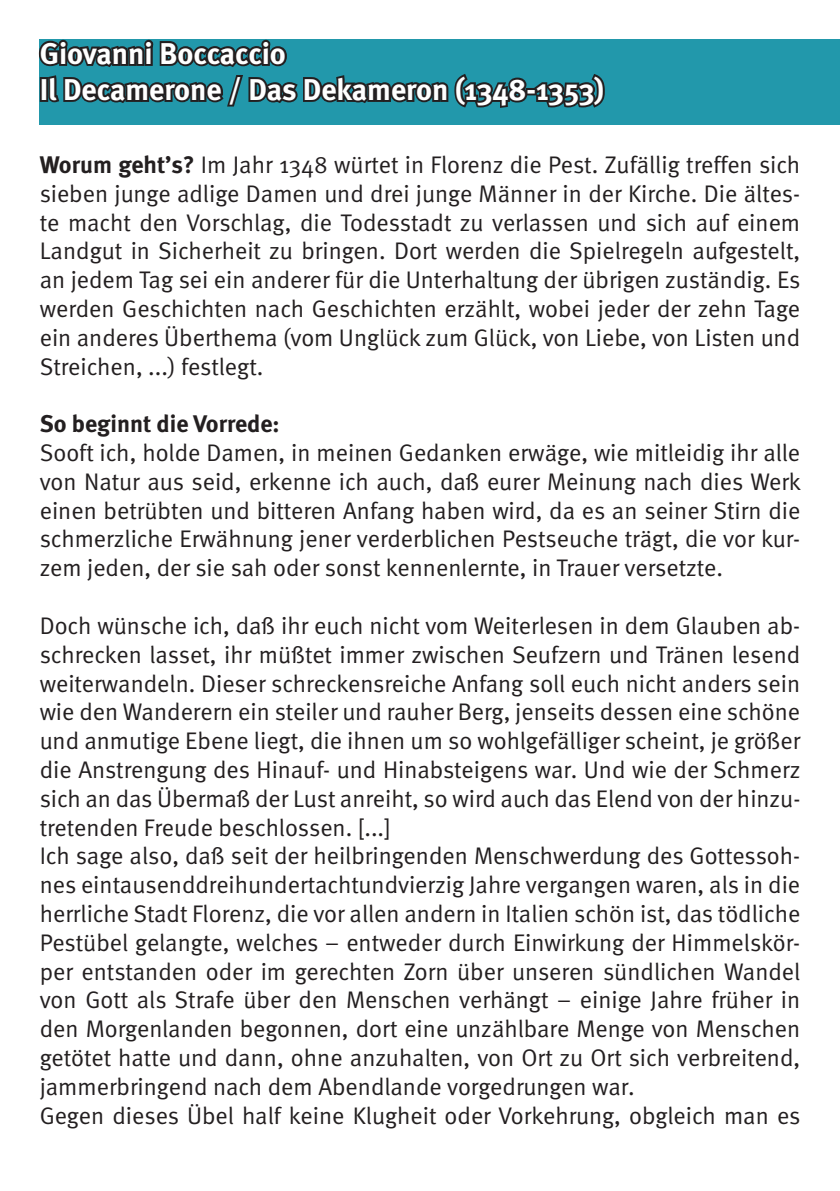
<style>
.page{position:relative;width:840px;height:1191px;background:#fff}
.page>*{position:absolute;margin:0;border:0;box-sizing:border-box;transform-origin:0 0}
.t1{font:700 30px/36px "Meta";color:#fff}
.t2{font:24px/28.8px "Meta Normal";color:#231f20;text-align:justify}
.t3{font:700 24px "Meta";color:#231f20}
.s1{font-family:"Meta";font-weight:700}
</style>
<div class="page">
<div style="left:40px;top:40px;width:799px;height:85px;background:#2298ab"></div>
<svg style="left:38px;top:39px;width:569px;height:86px"></svg>
<p class="t1" style="left:40px;top:35px;width:565px">Giovanni Boccaccio<br>Il Decamerone / Das Dekameron (1348-1353)</p>
<p class="t2" style="left:40px;top:150px;width:761px"><span class="s1">Worum geht’s?</span> Im Jahr 1348 würtet in Florenz die Pest. Zufällig treffen sich sieben junge adlige Damen und drei junge Männer in der Kirche. Die ältes&shy;te macht den Vorschlag, die Todesstadt zu verlassen und sich auf einem Landgut in Sicherheit zu bringen. Dort werden die Spielregeln aufgestelt, an jedem Tag sei ein anderer für die Unterhaltung der übrigen zuständig. Es werden Geschichten nach Geschichten erzählt, wobei jeder der zehn Tage ein anderes Überthema (vom Unglück zum Glück, von Liebe, von Listen und Streichen, ...) festlegt.</p>
<p class="t3" style="left:40px;top:409px;width:241px">So beginnt die Vorrede:</p>
<p class="t2" style="left:40px;top:438px;width:762px">Sooft ich, holde Damen, in meinen Gedanken erwäge, wie mitleidig ihr alle von Natur aus seid, erkenne ich auch, daß eurer Meinung nach dies Werk einen betrübten und bitteren Anfang haben wird, da es an seiner Stirn die schmerzliche Erwähnung jener verderblichen Pestseuche trägt, die vor kur&shy;zem jeden, der sie sah oder sonst kennenlernte, in Trauer versetzte.</p>
<p class="t2" style="left:40px;top:611px;width:761px;text-align:left">Doch wünsche ich, daß ihr euch nicht vom Weiterlesen in dem Glauben ab&shy;schrecken lasset, ihr müßtet immer zwischen Seufzern und Tränen lesend weiterwandeln. Dieser schreckensreiche Anfang soll euch nicht anders sein wie den Wanderern ein steiler und rauher Berg, jenseits dessen eine schöne und anmutige Ebene liegt, die ihnen um so wohlgefälliger scheint, je größer die Anstrengung des Hinauf- und Hinabsteigens war. Und wie der Schmerz sich an das Übermaß der Lust anreiht, so wird auch das Elend von der hinzu&shy;tretenden Freude beschlossen. [...]<br>Ich sage also, daß seit der heilbringenden Menschwerdung des Gottessoh&shy;nes eintausenddreihundertachtundvierzig Jahre vergangen waren, als in die herrliche Stadt Florenz, die vor allen andern in Italien schön ist, das tödliche Pestübel gelangte, welches – entweder durch Einwirkung der Himmelskör&shy;per entstanden oder im gerechten Zorn über unseren sündlichen Wandel von Gott als Strafe über den Menschen verhängt – einige Jahre früher in den Morgenlanden begonnen, dort eine unzählbare Menge von Menschen getötet hatte und dann, ohne anzuhalten, von Ort zu Ort sich verbreitend, jammerbringend nach dem Abendlande vorgedrungen war.<br>Gegen dieses Übel half keine Klugheit oder Vorkehrung, obgleich man es</p>
</div>
